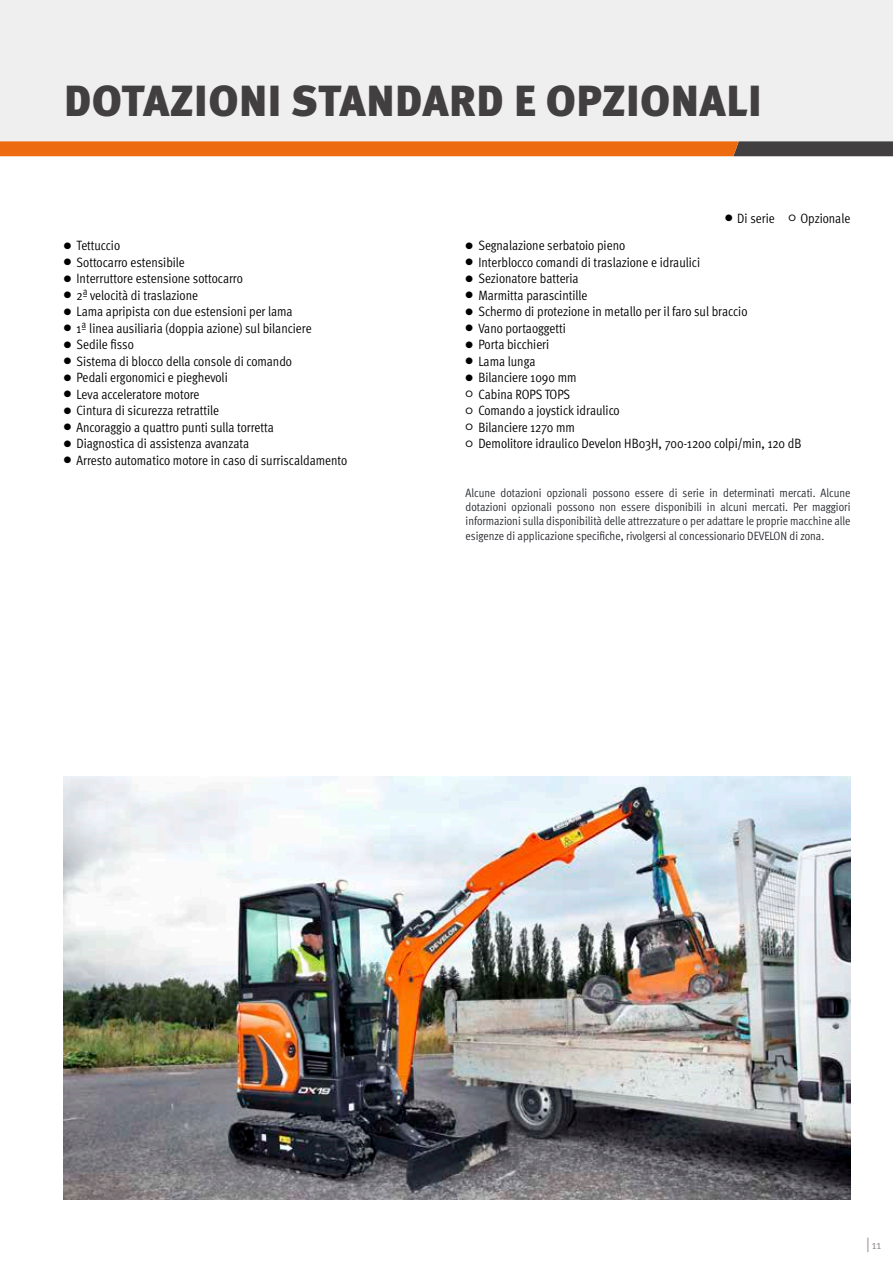
<style>
.page{position:relative;width:893px;height:1263px;background:#fff}
.page>*{position:absolute;margin:0;border:0;box-sizing:border-box;transform-origin:0 0}
.t1{font:900 43.5px "Meta Pro";letter-spacing:.01em;color:#423f41}
.t2{font:13.5px "Meta Pro Cond Norm";color:#000}
.t3{font:12px/14.4px "Meta Pro Cond Norm";letter-spacing:-.005em;color:#27292e;text-align:justify}
.t4{font:12px "Meta Pro Norm";color:#979296}
.s1{font-family:"Meta Pro Norm";font-size:9px}
.s2{font-size:15px}
</style>
<div class="page">
<div style="left:0;top:0;width:893px;height:141px;background:#efefef"></div>
<svg style="left:0;top:141px;width:893px;height:15px;background:#cf661d"></svg>
<img style="left:64px;top:777px;width:786px;height:422px">
<h1 class="t1" style="left:64px;top:67px;width:699px">DOTAZIONI STANDARD E OPZIONALI</h1>
<p class="t2" style="left:64px;top:236px;width:58px"><span class="s1">●</span> Tettuccio</p>
<p class="t2" style="left:64px;top:252px;width:123px"><span class="s1">●</span> Sottocarro estensibile</p>
<p class="t2" style="left:64px;top:269px;width:181px"><span class="s1">●</span> Interruttore estensione sottocarro</p>
<p class="t2" style="left:64px;top:285px;width:136px"><span class="s1">●</span> 2ª velocità di traslazione</p>
<p class="t2" style="left:64px;top:302px;width:230px"><span class="s1">●</span> Lama apripista con due estensioni per lama</p>
<p class="t2" style="left:64px;top:318px;width:249px"><span class="s1">●</span> 1ª linea ausiliaria (doppia azione) sul bilanciere</p>
<p class="t2" style="left:64px;top:335px;width:72px"><span class="s1">●</span> Sedile fisso</p>
<p class="t2" style="left:64px;top:351px;width:230px"><span class="s1">●</span> Sistema di blocco della console di comando</p>
<p class="t2" style="left:64px;top:368px;width:166px"><span class="s1">●</span> Pedali ergonomici e pieghevoli</p>
<p class="t2" style="left:64px;top:384px;width:137px"><span class="s1">●</span> Leva acceleratore motore</p>
<p class="t2" style="left:64px;top:401px;width:157px"><span class="s1">●</span> Cintura di sicurezza retrattile</p>
<p class="t2" style="left:64px;top:417px;width:212px"><span class="s1">●</span> Ancoraggio a quattro punti sulla torretta</p>
<p class="t2" style="left:64px;top:434px;width:187px"><span class="s1">●</span> Diagnostica di assistenza avanzata</p>
<p class="t2" style="left:64px;top:450px;width:285px"><span class="s1">●</span> Arresto automatico motore in caso di surriscaldamento</p>
<p class="t2" style="left:725px;top:208px;width:126px"><span class="s1">●</span> Di serie <span class="s1">○</span> Opzionale</p>
<p class="t2" style="left:466px;top:236px;width:161px"><span class="s1">●</span> Segnalazione serbatoio pieno</p>
<p class="t2" style="left:466px;top:252px;width:236px"><span class="s1">●</span> Interblocco comandi di traslazione e idraulici</p>
<p class="t2" style="left:466px;top:269px;width:115px"><span class="s1">●</span> Sezionatore batteria</p>
<p class="t2" style="left:466px;top:285px;width:123px"><span class="s1">●</span> Marmitta parascintille</p>
<p class="t2" style="left:466px;top:302px;width:283px"><span class="s1">●</span> Schermo di protezione in metallo per il faro sul braccio</p>
<p class="t2" style="left:466px;top:318px;width:102px"><span class="s1">●</span> Vano portaoggetti</p>
<p class="t2" style="left:466px;top:335px;width:85px"><span class="s1">●</span> Porta bicchieri</p>
<p class="t2" style="left:466px;top:351px;width:71px"><span class="s1">●</span> Lama lunga</p>
<p class="t2" style="left:466px;top:368px;width:112px"><span class="s1">●</span> Bilanciere 1090 mm</p>
<p class="t2" style="left:466px;top:384px;width:106px"><span class="s1">○</span> Cabina ROPS TOPS</p>
<p class="t2" style="left:466px;top:401px;width:156px"><span class="s1">○</span> Comando a joystick idraulico</p>
<p class="t2" style="left:466px;top:417px;width:111px"><span class="s1">○</span> Bilanciere 1270 mm</p>
<p class="t2" style="left:466px;top:434px;width:337px"><span class="s1">○</span> Demolitore idraulico Develon HB03H, 700-1200 colpi/min, 120 dB</p>
<p class="t3" style="left:466px;top:484px;width:386px">Alcune dotazioni opzionali possono essere di serie in determinati mercati. Alcune dotazioni opzionali possono non essere disponibili in alcuni mercati. Per maggiori informazioni sulla disponibilità delle attrezzature o per adattare le proprie macchine alle esigenze di applicazione specifiche, rivolgersi al concessionario DEVELON di zona.</p>
<p class="t4" style="left:866px;top:1235px;width:17px"><span class="s2">|</span> 11</p>
</div>
